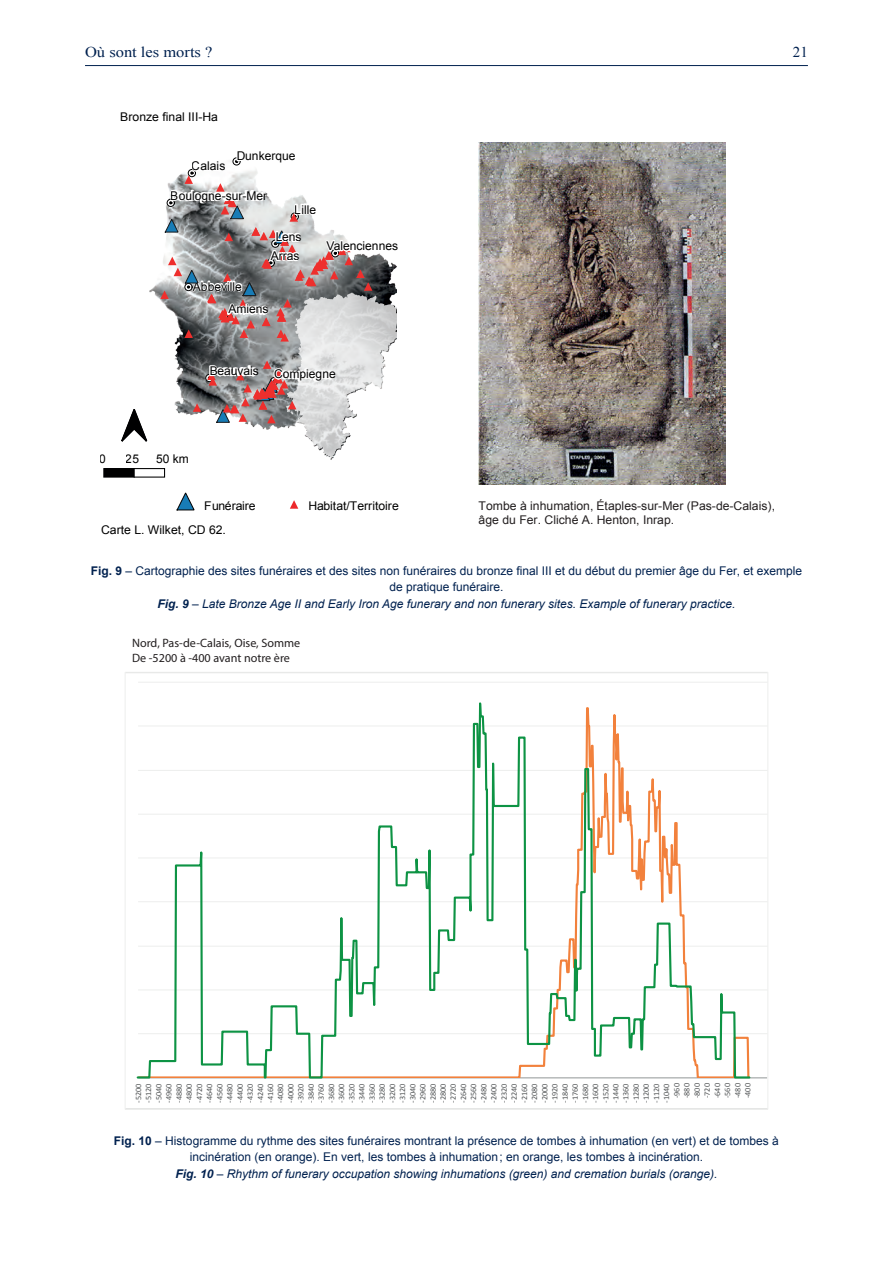
<style>
.page{position:relative;width:893px;height:1263px;background:#fff}
.page>*{position:absolute;margin:0;border:0;box-sizing:border-box;transform-origin:0 0}
.t1{font:15px "Times New Roman";color:#00214f;scale:1.1 1}
.t2{font:15px "Times New Roman";color:#00214f}
.t3{font:12.15px/14.5px "Myriad Pro";color:#231f20}
.t4{font:12px/16.5px "Arial";color:#00214f;text-align:center}
.t5{font:12px "Arial";color:#000001}
.t6{font:12px/14.4px "Arial";color:#231f20}
.t7{font:8.25px/10.2px "Calibri";letter-spacing:-.005em;color:#515455;text-align:center}
.s1{font-weight:700}
.s2{font-weight:700;font-style:italic}
.s3{font-style:italic}
</style>
<div class="page">
<hr style="left:85px;top:65px;width:723px;height:1px;background:#00214f">
<img style="left:479px;top:143px;width:246px;height:342px">
<div style="left:104px;top:469px;width:30px;height:8px;background:#000001"></div>
<div style="left:103px;top:468px;width:62px;height:10px;border:1px solid #000001"></div>
<svg style="left:121px;top:157px;width:276px;height:303px"></svg>
<svg style="left:176px;top:492px;width:19px;height:19px"></svg>
<svg style="left:290px;top:500px;width:8px;height:9px"></svg>
<svg style="left:136px;top:672px;width:615px;height:407px"></svg>
<p class="t1" style="left:85px;top:42px;width:117px">Où sont les morts ?</p>
<p class="t2" style="left:793px;top:42px;width:16px">21</p>
<p class="t5" style="left:120px;top:109px;width:99px">Bronze final III-Ha</p>
<p class="t5" style="left:192px;top:158px;width:35px">Calais</p>
<p class="t5" style="left:237px;top:148px;width:60px">Dunkerque</p>
<p class="t5" style="left:171px;top:188px;width:98px">Boulogne-sur-Mer</p>
<p class="t5" style="left:295px;top:201px;width:23px">Lille</p>
<p class="t5" style="left:275px;top:229px;width:28px">Lens</p>
<p class="t5" style="left:193px;top:278px;width:50px">Abbeville</p>
<p class="t5" style="left:271px;top:248px;width:30px">Arras</p>
<p class="t5" style="left:228px;top:301px;width:42px">Amiens</p>
<p class="t5" style="left:327px;top:238px;width:73px">Valenciennes</p>
<p class="t5" style="left:209px;top:363px;width:51px">Beauvais</p>
<p class="t5" style="left:274px;top:366px;width:63px">Compiegne</p>
<p class="t5" style="left:100px;top:451px;width:8px">0</p>
<p class="t5" style="left:126px;top:451px;width:15px">25</p>
<p class="t5" style="left:156px;top:451px;width:34px">50 km</p>
<p class="t5" style="left:204px;top:498px;width:53px">Funéraire</p>
<p class="t5" style="left:309px;top:498px;width:92px">Habitat/Territoire</p>
<p class="t5" style="left:101px;top:522px;width:126px">Carte L. Wilket, CD 62.</p>
<p class="t6" style="left:479px;top:499px;width:298px">Tombe à inhumation, Étaples-sur-Mer (Pas-de-Calais), âge du Fer. Cliché A. Henton, Inrap.</p>
<p class="t4" style="left:91px;top:563px;width:713px"><span class="s1">Fig. 9</span> – Cartographie des sites funéraires et des sites non funéraires du bronze final III et du début du premier âge du Fer, et exemple de pratique funéraire.<br><span class="s2">Fig. 9</span> <span class="s3">– Late Bronze Age II and Early Iron Age funerary and non funerary sites. Example of funerary practice.</span></p>
<p class="t3" style="left:132px;top:636px;width:170px">Nord, Pas-de-Calais, Oise, Somme<br>De -5200 à -400 avant notre ère</p>
<p class="t7" style="left:133px;top:1103px;width:21px;rotate:-90deg">-5200 -5120 -5040 -4960 -4880 -4800 -4720 -4640 -4560 -4480 -4400 -4320 -4240 -4160 -4080 -4000 -3920 -3840 -3760 -3680 -3600 -3520 -3440 -3360 -3280 -3200 -3120 -3040 -2960 -2880 -2800 -2720 -2640 -2560 -2480 -2400 -2320 -2240 -2160 -2080 -2000 -1920 -1840 -1760 -1680 -1600 -1520 -1440 -1360 -1280 -1200 -1120 -1040 -960 -880 -800 -720 -640 -560 -480 -400</p>
<p class="t4" style="left:114px;top:1132px;width:666px"><span class="s1">Fig. 10</span> – Histogramme du rythme des sites funéraires montrant la présence de tombes à inhumation (en vert) et de tombes à incinération (en orange). En vert, les tombes à inhumation; en orange, les tombes à incinération.<br><span class="s2">Fig. 10</span> <span class="s3">– Rhythm of funerary occupation showing inhumations (green) and cremation burials (orange).</span></p>
</div>
